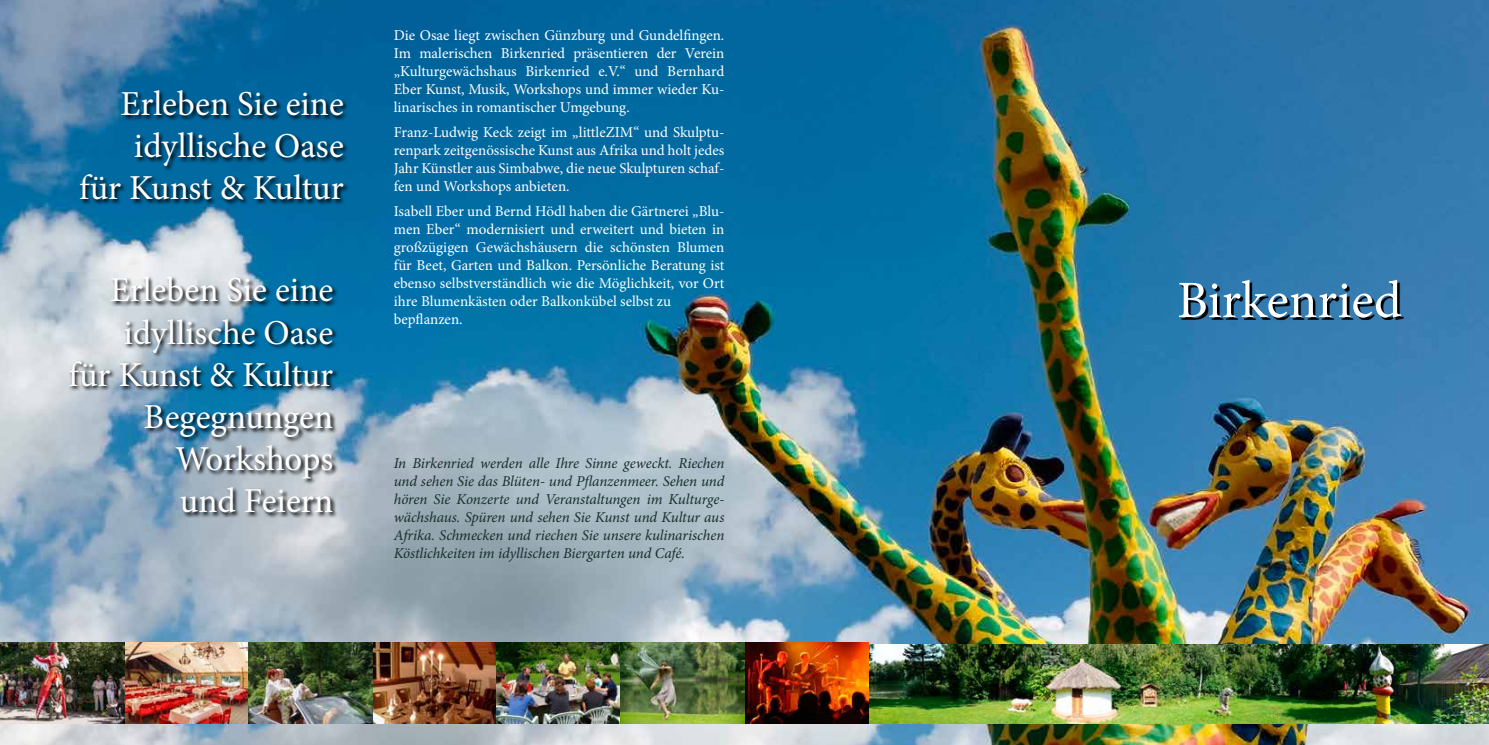
<style>
.page{position:relative;width:1489px;height:745px;background:#fff}
.page>*{position:absolute;margin:0;border:0;box-sizing:border-box;transform-origin:0 0}
.t1{font:52.5px "Minion Pro";color:#fff}
.t2{font:35px/42px "Minion Pro";color:#fff;text-align:right}
.t3{font:15px/18px "Minion Pro";color:#fff;text-align:justify}
.t4{font:italic 15px/18px "Minion Pro";letter-spacing:-.005em;color:#162f2b;text-align:justify}
</style>
<div class="page">
<img style="left:0;top:0;width:1488px;height:744px">
<svg style="left:1181px;top:282px;width:222px;height:38px;background:#245a82"></svg>
<svg style="left:79px;top:90px;width:271px;height:116px;background:#035a89"></svg>
<img style="left:868px;top:644px;width:620px;height:79px">
<img style="left:372px;top:641px;width:124px;height:82px">
<img style="left:744px;top:641px;width:124px;height:82px">
<img style="left:496px;top:641px;width:124px;height:82px">
<img style="left:124px;top:641px;width:124px;height:82px">
<img style="left:248px;top:641px;width:124px;height:82px">
<img style="left:620px;top:641px;width:124px;height:82px">
<img style="left:0;top:641px;width:124px;height:82px">
<svg style="left:68px;top:275px;width:271px;height:243px;background:#7197ad"></svg>
<h2 class="t2" style="left:79px;top:83px;width:266px">Erleben Sie eine idyllische Oase<br>für Kunst &amp; Kultur</h2>
<h2 class="t2" style="left:68px;top:269px;width:266px">Erleben Sie eine idyllische Oase<br>für Kunst &amp; Kultur<br>Begegnungen<br>Workshops<br>und Feiern</h2>
<p class="t3" style="left:394px;top:26px;width:332px">Die Osae liegt zwischen Günzburg und Gundelfingen.<br>Im malerischen Birkenried präsentieren der Verein „Kulturgewächshaus Birkenried e.V.“ und Bernhard Eber Kunst, Musik, Workshops und immer wieder Ku&shy;linarisches in romantischer Umgebung.</p>
<p class="t3" style="left:394px;top:123px;width:332px">Franz-Ludwig Keck zeigt im „littleZIM“ und Skulptu&shy;renpark zeitgenössische Kunst aus Afrika und holt jedes Jahr Künstler aus Simbabwe, die neue Skulpturen schaf&shy;fen und Workshops anbieten.</p>
<p class="t3" style="left:394px;top:202px;width:332px;text-align:left">Isabell Eber und Bernd Hödl haben die Gärtnerei „Blu&shy;men Eber“ modernisiert und erweitert und bieten in großzügigen Gewächshäusern die schönsten Blumen für Beet, Garten und Balkon. Persönliche Beratung ist ebenso selbstverständlich wie die Möglichkeit, vor Ort ihre Blumenkästen oder Balkonkübel selbst zu bepflanzen.</p>
<p class="t4" style="left:394px;top:453px;width:332px">In Birkenried werden alle Ihre Sinne geweckt. Riechen und sehen Sie das Blüten- und Pflanzenmeer. Sehen und hören Sie Konzerte und Veranstaltungen im Kulturge&shy;wächshaus. Spüren und sehen Sie Kunst und Kultur aus Afrika. Schmecken und riechen Sie unsere kulinarischen Köstlichkeiten im idyllischen Biergarten und Café.</p>
<h1 class="t1" style="left:1176px;top:265px;width:226px">Birkenried</h1>
</div>
